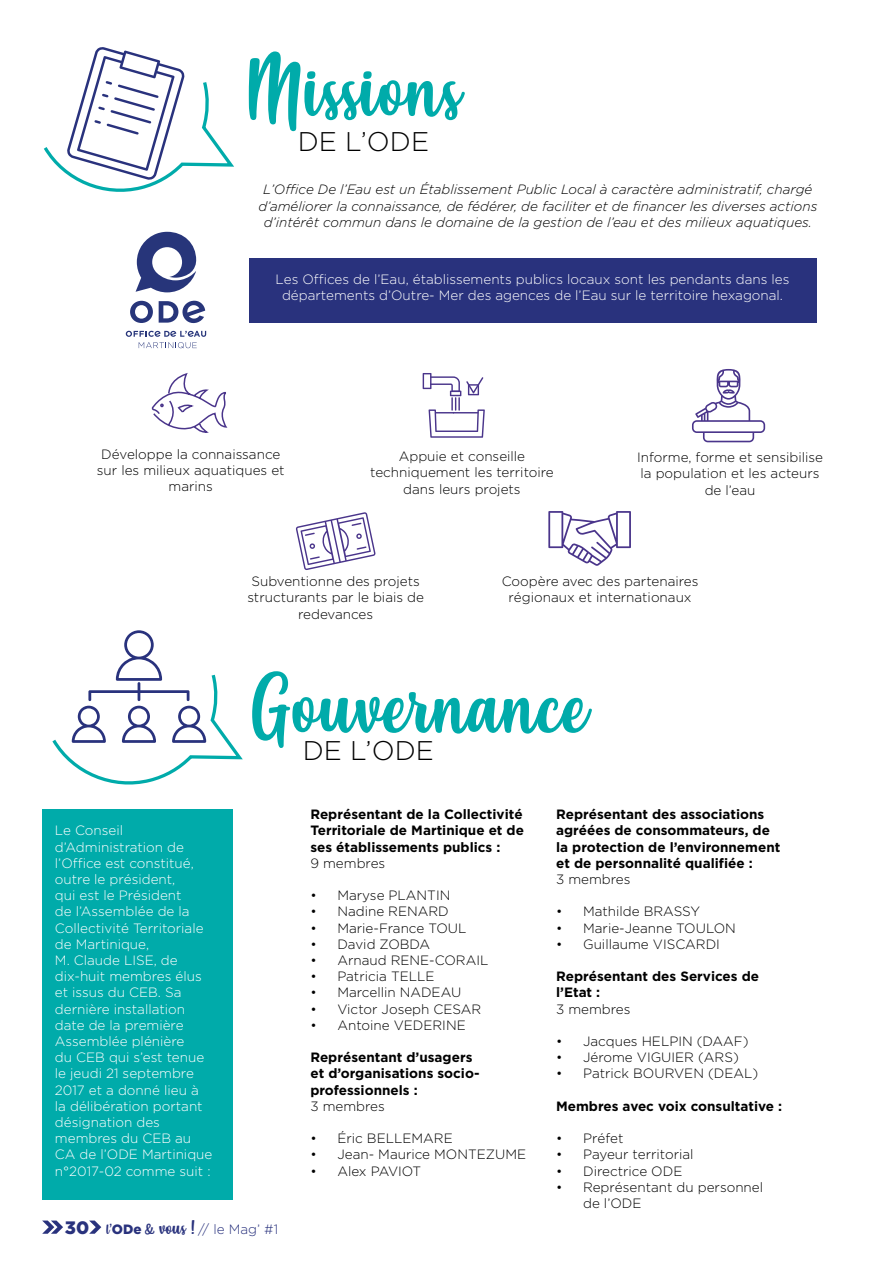
<style>
.page{position:relative;width:893px;height:1263px;background:#fff}
.page>*{position:absolute;margin:0;border:0;box-sizing:border-box;transform-origin:0 0}
.t1{font:75px "Misses";color:#00abaa}
.t2{font:300 27px "Gotham";color:#000}
.t3{font:300 13.5px/16.2px "Gotham";color:#000;text-align:center}
.t4{font:300 13.5px/16.2px "Gotham";color:#fff}
.t5{font:700 13.5px/16.2px "Gotham";color:#000}
.t6{font:italic 300 13.5px/16.2px "Gotham";color:#000;text-align:center}
.t7{font:300 13.5px "Gotham";color:#29327d}
.s1{font-weight:900;font-size:18px}
.s2{font-family:"Misses";font-weight:400}
.s3{font-weight:900}
.s4{font-family:"Misses";font-weight:400;font-size:18px}
</style>
<div class="page">
<div style="left:42px;top:809px;width:191px;height:391px;background:#00abaa"></div>
<svg style="left:42px;top:1220px;width:21px;height:14px"></svg>
<svg style="left:89px;top:1220px;width:12px;height:14px"></svg>
<svg style="left:52px;top:630px;width:191px;height:155px"></svg>
<svg style="left:43px;top:47px;width:191px;height:145px"></svg>
<svg style="left:136px;top:232px;width:60px;height:60px"></svg>
<svg style="left:126px;top:300px;width:80px;height:48px"></svg>
<div style="left:249px;top:258px;width:567px;height:64px;background:#29327d"></div>
<svg style="left:151px;top:374px;width:77px;height:59px"></svg>
<svg style="left:423px;top:373px;width:62px;height:65px"></svg>
<svg style="left:296px;top:512px;width:80px;height:58px"></svg>
<svg style="left:692px;top:369px;width:73px;height:73px"></svg>
<svg style="left:548px;top:511px;width:83px;height:55px"></svg>
<h1 class="t1" style="left:244px;top:40px;width:219px">Missions</h1>
<h2 class="t2" style="left:298px;top:127px;width:133px">DE L’ODE</h2>
<p class="t6" style="left:258px;top:182px;width:560px">L’Office De l’Eau est un Établissement Public Local à caractère administratif, chargé d’améliorer la connaissance, de fédérer, de faciliter et de financer les diverses actions d’intérêt commun dans le domaine de la gestion de l’eau et des milieux aquatiques.</p>
<p class="t4" style="left:276px;top:271px;width:515px;text-align:center">Les Offices de l’Eau, établissements publics locaux sont les pendants dans les départements d’Outre- Mer des agences de l’Eau sur le territoire hexagonal.</p>
<p class="t3" style="left:97px;top:446px;width:189px">Développe la connaissance sur les milieux aquatiques et marins</p>
<p class="t3" style="left:370px;top:448px;width:185px">Appuie et conseille techniquement les territoire dans leurs projets</p>
<p class="t3" style="left:637px;top:449px;width:187px">Informe, forme et sensibilise la population et les acteurs de l’eau</p>
<p class="t3" style="left:247px;top:573px;width:178px">Subventionne des projets structurants par le biais de redevances</p>
<p class="t3" style="left:502px;top:573px;width:198px">Coopère avec des partenaires régionaux et internationaux</p>
<p class="t4" style="left:55px;top:822px;width:159px">Le Conseil d’Administration de l’Office est constitué, outre le président,<br>qui est le Président<br>de l’Assemblée de la<br>Collectivité Territoriale de Martinique,<br>M. Claude LISE, de dix-huit membres élus et issus du CEB. Sa dernière installation date de la première<br>Assemblée plénière<br>du CEB qui s’est tenue le jeudi 21 septembre<br>2017 et a donné lieu à la délibération portant désignation des membres du CEB au<br>CA de l’ODE Martinique n°2017-02 comme suit :</p>
<h1 class="t1" style="left:249px;top:656px;width:342px">Gouvernance</h1>
<h2 class="t2" style="left:303px;top:736px;width:133px">DE L’ODE</h2>
<p class="t5" style="left:310px;top:806px;width:215px;text-align:justify">Représentant de la Collectivité Territoriale de Martinique et de ses établissements publics :</p>
<p class="t3" style="left:310px;top:855px;width:76px">9 membres</p>
<p class="t3" style="left:310px;top:887px;width:141px">• Maryse PLANTIN</p>
<p class="t3" style="left:310px;top:903px;width:140px">• Nadine RENARD</p>
<p class="t3" style="left:310px;top:919px;width:158px">• Marie-France TOUL</p>
<p class="t3" style="left:310px;top:936px;width:121px">• David ZOBDA</p>
<p class="t3" style="left:310px;top:952px;width:179px">• Arnaud RENE-CORAIL</p>
<p class="t3" style="left:310px;top:968px;width:126px">• Patricia TELLE</p>
<p class="t3" style="left:310px;top:984px;width:152px">• Marcellin NADEAU</p>
<p class="t3" style="left:310px;top:1000px;width:172px">• Victor Joseph CESAR</p>
<p class="t3" style="left:310px;top:1017px;width:157px">• Antoine VEDERINE</p>
<p class="t5" style="left:310px;top:1049px;width:171px">Représentant d’usagers et d’organisations socio&shy;professionnels :</p>
<p class="t3" style="left:310px;top:1098px;width:76px">3 membres</p>
<p class="t3" style="left:310px;top:1130px;width:144px">• Éric BELLEMARE</p>
<p class="t3" style="left:310px;top:1146px;width:217px">• Jean- Maurice MONTEZUME</p>
<p class="t3" style="left:310px;top:1162px;width:112px">• Alex PAVIOT</p>
<p class="t5" style="left:556px;top:806px;width:226px">Représentant des associations agréées de consommateurs, de la protection de l’environnement et de personnalité qualifiée :</p>
<p class="t3" style="left:556px;top:871px;width:76px">3 membres</p>
<p class="t3" style="left:556px;top:903px;width:146px">• Mathilde BRASSY</p>
<p class="t3" style="left:556px;top:919px;width:181px">• Marie-Jeanne TOULON</p>
<p class="t3" style="left:556px;top:936px;width:165px">• Guillaume VISCARDI</p>
<p class="t5" style="left:556px;top:968px;width:204px">Représentant des Services de l’Etat :</p>
<p class="t3" style="left:556px;top:1000px;width:76px">3 membres</p>
<p class="t3" style="left:556px;top:1033px;width:194px">• Jacques HELPIN (DAAF)</p>
<p class="t3" style="left:556px;top:1049px;width:184px">• Jérome VIGUIER (ARS)</p>
<p class="t3" style="left:556px;top:1065px;width:204px">• Patrick BOURVEN (DEAL)</p>
<p class="t5" style="left:556px;top:1097px;width:227px">Membres avec voix consultative :</p>
<p class="t3" style="left:556px;top:1130px;width:69px">• Préfet</p>
<p class="t3" style="left:556px;top:1146px;width:139px">• Payeur territorial</p>
<p class="t3" style="left:556px;top:1162px;width:128px">• Directrice ODE</p>
<p class="t3" style="left:583px;top:1179px;width:182px;text-align:left;text-indent:-27px">• Représentant du personnel de l’ODE</p>
<p class="t7" style="left:65px;top:1222px;width:215px"><span class="s1">30</span> <span class="s2">l’</span><span class="s3">ODe</span> <span class="s4">&amp; vous !</span> // le Mag’ #1</p>
</div>
